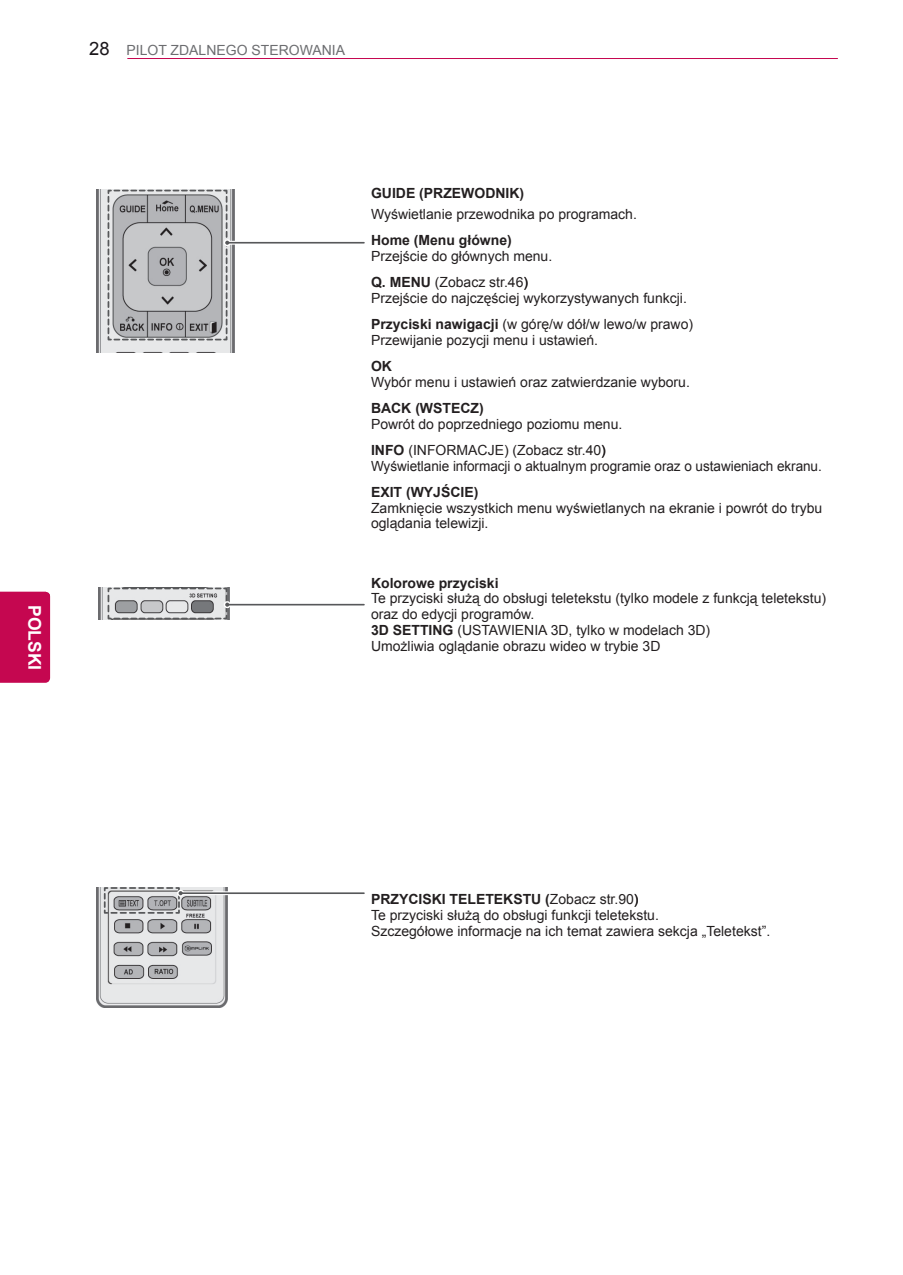
<style>
.page{position:relative;width:903px;height:1275px;background:#fff}
.page>*{position:absolute;margin:0;border:0;box-sizing:border-box;transform-origin:0 0}
.t1{font:700 21px "Arial";color:#fff}
.t2{font:18.38px "Arial";color:#1a161a}
.t3{font:700 17.5px "Arial";color:#fff}
.Body{font:14px/15.8px "Arial";color:#231f20}
.Body-2{font:700 14px "Arial";color:#231f20}
.t4{font:14px "Arial";color:#6c6d70}
.s1{font-weight:700}
.s2{font-weight:400}
</style>
<div class="page">
<hr style="left:127px;top:58px;width:711px;height:1px;background:#c50750">
<div style="left:0;top:592px;width:50px;height:90px;background:#c50750"></div>
<img style="left:97px;top:190px;width:137px;height:162px">
<svg style="left:230px;top:241px;width:66px;height:4px"></svg>
<div style="left:224px;top:239px;width:7px;height:7px;border:3px solid #fff;border-radius:50%"></div>
<hr style="left:228px;top:242px;width:136px;height:2px;background:#57585a">
<svg style="left:107px;top:189px;width:122px;height:152px"></svg>
<img style="left:98px;top:587px;width:9px;height:32px">
<svg style="left:231px;top:603px;width:65px;height:3px"></svg>
<div style="left:224px;top:601px;width:7px;height:7px;border:3px solid #fff;border-radius:50%"></div>
<hr style="left:228px;top:604px;width:136px;height:1px;background:#57585a">
<svg style="left:107px;top:587px;width:122px;height:33px"></svg>
<img style="left:97px;top:887px;width:131px;height:121px">
<svg style="left:183px;top:891px;width:45px;height:4px"></svg>
<div style="left:177px;top:890px;width:7px;height:7px;border:3px solid #fff;border-radius:50%"></div>
<hr style="left:181px;top:892px;width:183px;height:2px;background:#57585a">
<svg style="left:103px;top:887px;width:80px;height:28px"></svg>
<h2 class="t2" style="left:89px;top:37px;width:22px">28</h2>
<p class="t4" style="left:126px;top:41px;width:220px">PILOT ZDALNEGO STEROWANIA</p>
<p class="t3" style="left:46px;top:605px;width:67px;rotate:90deg">POLSKI</p>
<h1 class="t1" style="left:47px;top:624px;width:28px;rotate:90deg">PL</h1>
<p class="Body-2" style="left:371px;top:184px;width:155px">GUIDE (PRZEWODNIK)</p>
<p class="Body" style="left:371px;top:206px;width:267px">Wyświetlanie przewodnika po programach.</p>
<p class="Body-2" style="left:371px;top:231px;width:142px">Home (Menu główne)</p>
<p class="Body" style="left:371px;top:248px;width:183px">Przejście do głównych menu.</p>
<p class="Body" style="left:371px;top:274px;width:159px"><span class="s1">Q. MENU</span> (Zobacz str. )</p>
<p class="Body" style="left:371px;top:290px;width:317px">Przejście do najczęściej wykorzystywanych funkcji.</p>
<p class="Body" style="left:371px;top:316px;width:324px"><span class="s1">Przyciski nawigacji</span> (w górę/w dół/w lewo/w prawo)</p>
<p class="Body" style="left:371px;top:332px;width:229px">Przewijanie pozycji menu i ustawień.</p>
<p class="Body-2" style="left:371px;top:357px;width:22px">OK</p>
<p class="Body" style="left:371px;top:374px;width:320px">Wybór menu i ustawień oraz zatwierdzanie wyboru.</p>
<p class="Body-2" style="left:371px;top:399px;width:114px">BACK (WSTECZ)</p>
<p class="Body" style="left:371px;top:416px;width:253px">Powrót do poprzedniego poziomu menu.</p>
<p class="Body" style="left:371px;top:442px;width:452px"><span class="s1">INFO</span> (INFORMACJE) (Zobacz str. )<br>Wyświetlanie informacji o aktualnym programie oraz o ustawieniach ekranu.</p>
<p class="Body" style="left:371px;top:484px;width:453px"><span class="s1">EXIT (WYJŚCIE)<br></span>Zamknięcie wszystkich menu wyświetlanych na ekranie i powrót do trybu oglądania telewizji.</p>
<p class="Body-2" style="left:371px;top:574px;width:129px">Kolorowe przyciski</p>
<p class="Body" style="left:371px;top:591px;width:457px">Te przyciski służą do obsługi teletekstu (tylko modele z funkcją teletekstu) oraz do edycji programów.</p>
<p class="Body" style="left:371px;top:622px;width:341px"><span class="s1">3D SETTING</span> (USTAWIENIA 3D, tylko w modelach 3D)</p>
<p class="Body" style="left:371px;top:638px;width:291px">Umożliwia oglądanie obrazu wideo w trybie 3D</p>
<p class="Body-2" style="left:371px;top:890px;width:269px">PRZYCISKI TELETEKSTU (<span class="s2">Zobacz str. )</span></p>
<p class="Body" style="left:371px;top:907px;width:289px">Te przyciski służą do obsługi funkcji teletekstu.</p>
<p class="Body" style="left:371px;top:923px;width:401px">Szczegółowe informacje na ich temat zawiera sekcja „Teletekst”.</p>
</div>
